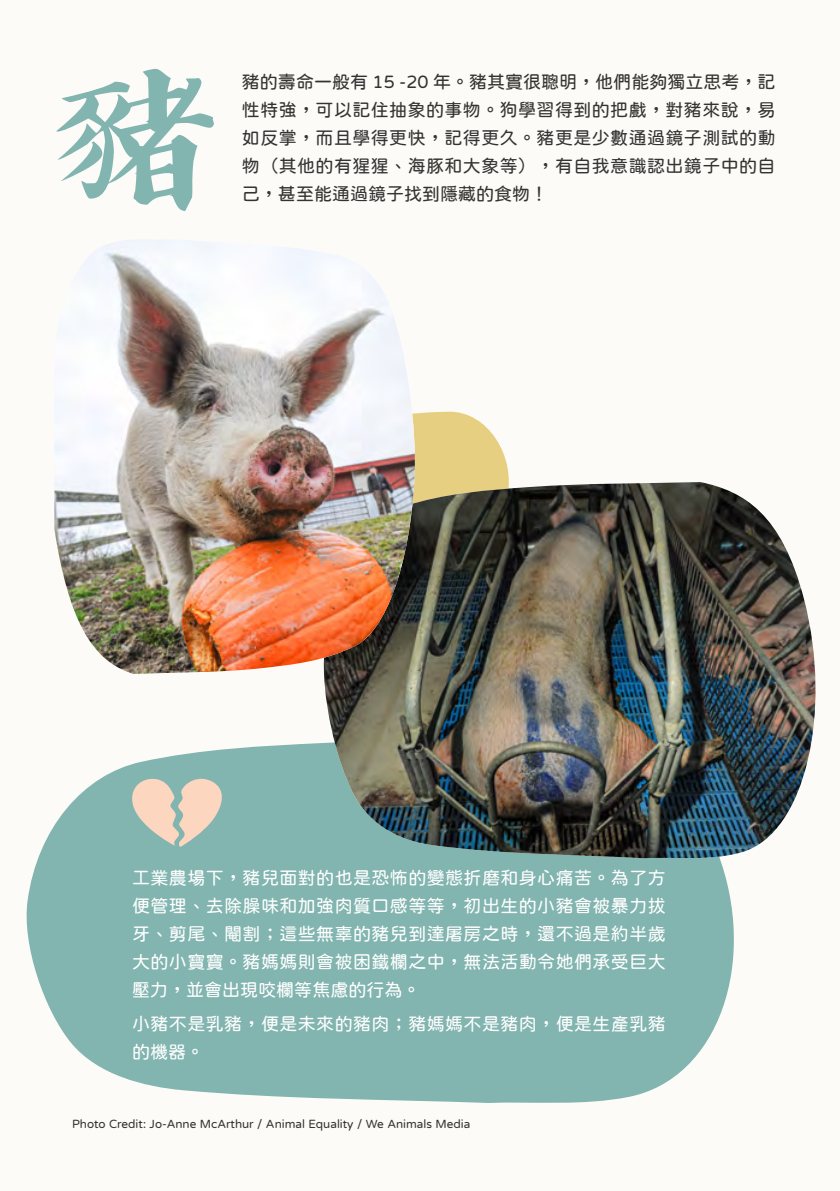
<style>
.page{position:relative;width:840px;height:1191px;background:#fff}
.page>*{position:absolute;margin:0;border:0;box-sizing:border-box;transform-origin:0 0}
.t1{font:200px "Hanyi Senty Tang";color:#82b5b0}
.t2{font:18px/28px "jf openhuninn 1.1";letter-spacing:.02em;color:#fff;text-align:justify}
.t3{font:18px/28px "jf openhuninn 1.1";letter-spacing:.02em;color:#333;text-align:justify}
.t4{font:12px "jf openhuninn 1.1";color:#333}
</style>
<div class="page">
<div style="left:0;top:0;width:839px;height:1191px;background:#fcfbf7"></div>
<svg style="left:417px;top:411px;width:92px;height:71px;background:#e9d592"></svg>
<svg style="left:26px;top:743px;width:708px;height:360px;background:#90bdb8"></svg>
<svg style="left:320px;top:743px;width:414px;height:118px"></svg>
<img style="left:321px;top:482px;width:495px;height:376px">
<svg style="left:126px;top:774px;width:100px;height:72px;background:#c3c6b8"></svg>
<img style="left:54px;top:240px;width:362px;height:434px">
<h1 class="t1" style="left:47px;top:20px;width:177px">豬</h1>
<p class="t3" style="left:242px;top:67px;width:535px">豬的壽命一般有 15 -20 年。豬其實很聰明，他們能夠獨立思考，記性特強，可以記住抽象的事物。狗學習得到的把戲，對豬來說，易如反掌，而且學得更快，記得更久。豬更是少數通過鏡子測試的動物（其他的有猩猩、海豚和大象等），有自我意識認出鏡子中的自己，甚至能通過鏡子找到隱藏的食物！</p>
<p class="t2" style="left:132px;top:863px;width:535px">工業農場下，豬兒面對的也是恐怖的變態折磨和身心痛苦。為了方便管理、去除臊味和加強肉質口感等等，初出生的小豬會被暴力拔牙、剪尾、閹割；這些無辜的豬兒到達屠房之時，還不過是約半歲大的小寶寶。豬媽媽則會被困鐵欄之中，無法活動令她們承受巨大壓力，並會出現咬欄等焦慮的行為。</p>
<p class="t2" style="left:132px;top:1009px;width:535px">小豬不是乳豬，便是未來的豬肉；豬媽媽不是豬肉，便是生產乳豬的機器。</p>
<p class="t4" style="left:72px;top:1115px;width:399px">Photo Credit: Jo-Anne McArthur / Animal Equality / We Animals Media</p>
</div>
